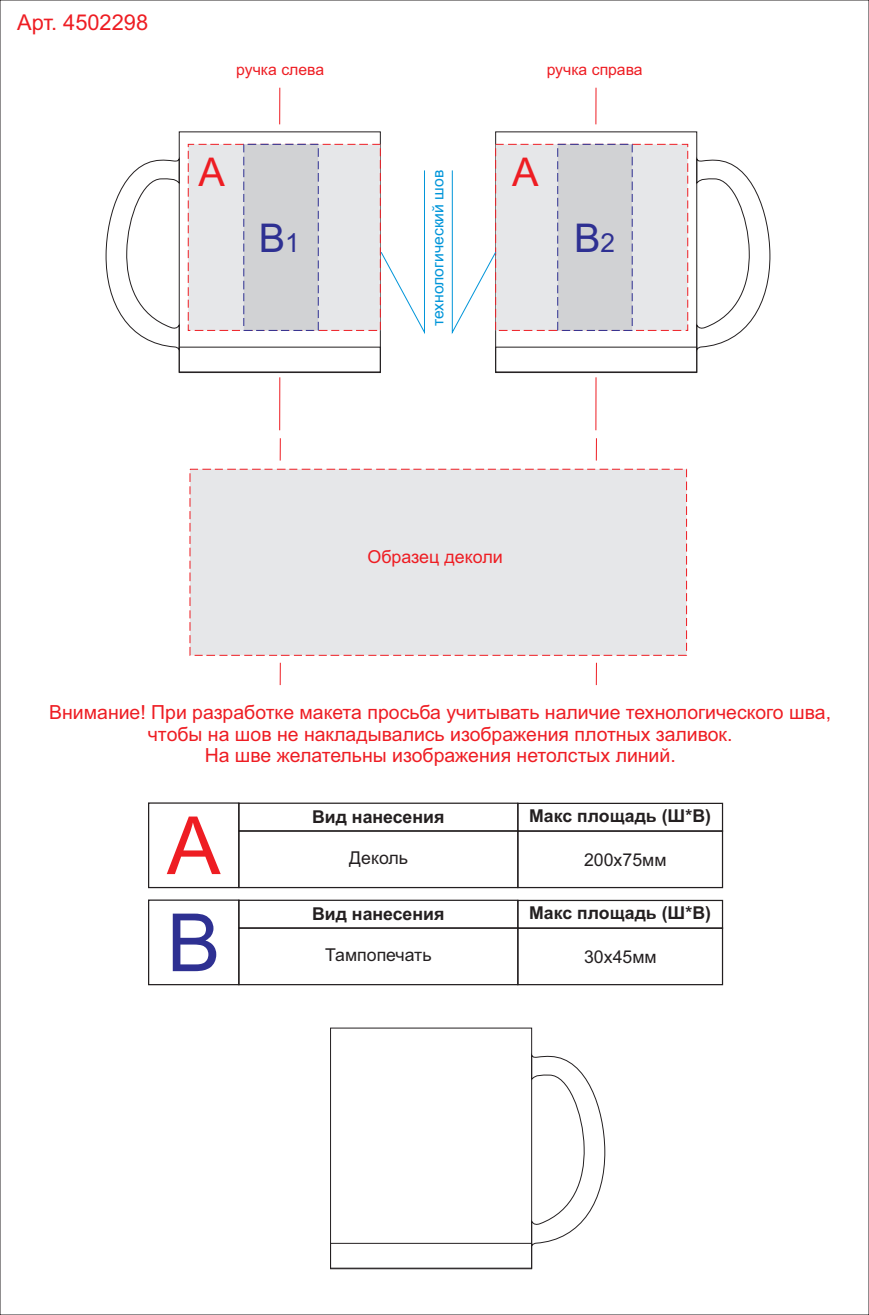
<style>
.page{position:relative;width:869px;height:1315px;background:#fff}
.page>*{position:absolute;margin:0;border:0;box-sizing:border-box;transform-origin:0 0}
.t1{font:80.33px "Arial";color:#2e3092}
.t2{font:80.33px "Arial";color:#ee1d23}
.t3{font:39.64px "Arial";color:#2e3092}
.t4{font:39.64px "Arial";color:#ee1d23}
.t5{font:21.79px "Arial";color:#ee1d23}
.t6{font:19.43px/21.7px "Arial";color:#ee1d23;text-align:center}
.t7{font:17.85px "Arial";color:#ee1d23}
.t8{font:700 17.68px "Arial";color:#231f20}
.t9{font:17.68px "Arial";color:#231f20}
.t10{font:15.75px "Arial";color:#ee1d23}
.t11{font:15.75px "Arial";color:#0095d9}
.s1{font-size:26.25px}
</style>
<div class="page">
<div style="left:189px;top:468px;width:497px;height:188px;background:#e6e7e9"></div>
<div style="left:238px;top:899px;width:280px;height:29px;border:1px solid #231f20"></div>
<div style="left:238px;top:927px;width:280px;height:58px;border:1px solid #231f20"></div>
<div style="left:517px;top:927px;width:205px;height:58px;border:1px solid #231f20"></div>
<div style="left:517px;top:900px;width:205px;height:29px;border:1px solid #231f20"></div>
<div style="left:148px;top:899px;width:91px;height:86px;border:1px solid #231f20"></div>
<div style="left:495px;top:132px;width:201px;height:241px;border:1px solid #231f20"></div>
<div style="left:179px;top:132px;width:201px;height:241px;border:1px solid #231f20"></div>
<svg style="left:696px;top:158px;width:74px;height:193px"></svg>
<svg style="left:105px;top:158px;width:74px;height:193px"></svg>
<div style="left:330px;top:1028px;width:201px;height:240px;border:1px solid #231f20"></div>
<svg style="left:531px;top:1054px;width:74px;height:193px"></svg>
<div style="left:330px;top:1243px;width:201px;height:25px;border:1px solid #231f20"></div>
<div style="left:238px;top:802px;width:280px;height:29px;border:1px solid #231f20"></div>
<div style="left:238px;top:830px;width:280px;height:58px;border:1px solid #231f20"></div>
<div style="left:517px;top:830px;width:205px;height:58px;border:1px solid #231f20"></div>
<div style="left:517px;top:802px;width:205px;height:29px;border:1px solid #231f20"></div>
<div style="left:148px;top:802px;width:91px;height:86px;border:1px solid #231f20"></div>
<svg style="left:280px;top:438px;width:1px;height:22px"></svg>
<svg style="left:596px;top:438px;width:1px;height:22px"></svg>
<svg style="left:280px;top:663px;width:1px;height:22px"></svg>
<svg style="left:596px;top:663px;width:1px;height:22px"></svg>
<hr style="left:279px;top:377px;width:1px;height:53px;background:#ee1d23">
<hr style="left:279px;top:88px;width:1px;height:36px;background:#ee1d23">
<hr style="left:595px;top:377px;width:1px;height:53px;background:#ee1d23">
<hr style="left:595px;top:88px;width:1px;height:36px;background:#ee1d23">
<svg style="left:452px;top:144px;width:236px;height:189px"></svg>
<svg style="left:187px;top:144px;width:237px;height:189px"></svg>
<p class="t5" style="left:17px;top:14px;width:132px">Арт. 4502298</p>
<p class="t10" style="left:236px;top:64px;width:89px">ручка слева</p>
<p class="t10" style="left:546px;top:64px;width:97px">ручка справа</p>
<h2 class="t4" style="left:198px;top:157px;width:28px">А</h2>
<h2 class="t4" style="left:512px;top:157px;width:28px">А</h2>
<h2 class="t3" style="left:259px;top:223px;width:43px">B<span class="s1">1</span></h2>
<h2 class="t3" style="left:573px;top:223px;width:43px">B<span class="s1">2</span></h2>
<p class="t11" style="left:432px;top:326px;width:158px;rotate:-90deg">технологический шов</p>
<p class="t7" style="left:367px;top:550px;width:137px">Образец деколи</p>
<p class="t6" style="left:49px;top:703px;width:783px">Внимание! При разработке макета просьба учитывать наличие технологического шва, чтобы на шов не накладывались изображения плотных заливок.<br>На шве желательны изображения нетолстых линий.</p>
<h1 class="t2" style="left:167px;top:815px;width:55px">А</h1>
<p class="t8" style="left:312px;top:810px;width:134px">Вид нанесения</p>
<p class="t8" style="left:528px;top:809px;width:183px">Макс площадь (Ш*В)</p>
<p class="t9" style="left:349px;top:851px;width:60px">Деколь</p>
<p class="t9" style="left:584px;top:852px;width:84px">200x75мм</p>
<h1 class="t1" style="left:167px;top:912px;width:55px">B</h1>
<p class="t8" style="left:312px;top:907px;width:134px">Вид нанесения</p>
<p class="t8" style="left:528px;top:906px;width:183px">Макс площадь (Ш*В)</p>
<p class="t9" style="left:325px;top:948px;width:108px">Тампопечать</p>
<p class="t9" style="left:584px;top:949px;width:74px">30x45мм</p>
</div>
